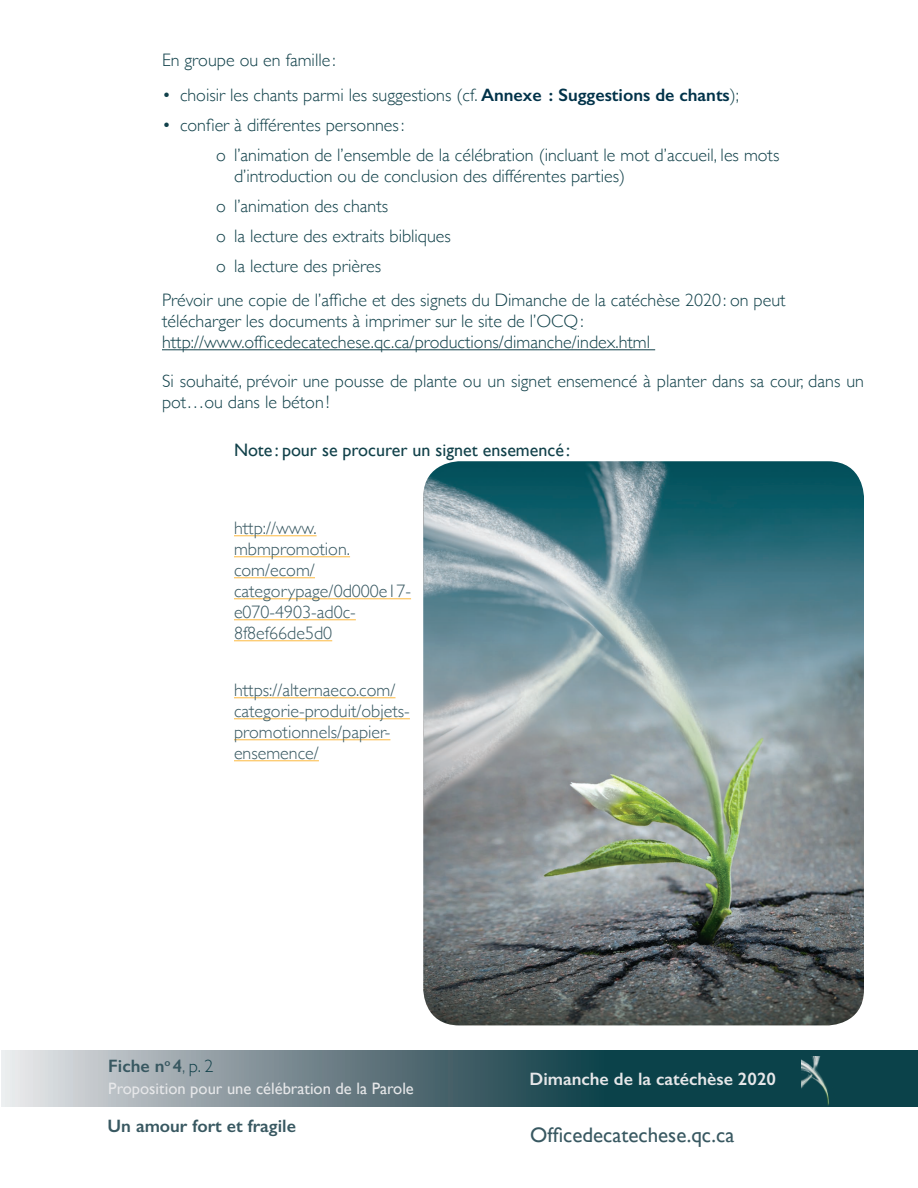
<style>
.page{position:relative;width:918px;height:1188px;background:#fff}
.page>*{position:absolute;margin:0;border:0;box-sizing:border-box;transform-origin:0 0}
.t1{font:21px "Gill Sans";color:#385861}
.tx_reg_-_enumération{font:300 18px/21px "Gill Sans";color:#11414a}
.tx_reg_non_justifié{font:300 18px/21px "Gill Sans";color:#11414a}
.note{font:300 18px/21px "Gill Sans";color:#385861}
.tx_reg{font:300 18px/21px "Gill Sans";color:#11414a}
.note-2{font:18px "Gill Sans";color:#11414a}
.t2{font:600 18px "Gill Sans";color:#385861}
.t3{font:600 18px "Gill Sans";color:#e6e7e9}
.t4{font:16.5px "Gill Sans";color:#e6e7e9}
.s1{font-weight:600;color:#003249}
.s2{font-weight:300}
.s3{font-weight:300;color:#11414a}
</style>
<div class="page">
<svg style="left:2px;top:1050px;width:916px;height:57px;background:#56747b"></svg>
<img style="left:801px;top:1056px;width:45px;height:51px">
<hr style="left:162px;top:349px;width:493px;height:1px;background:#11414a">
<hr style="left:234px;top:536px;width:83px;height:1px;background:#fdb940">
<hr style="left:234px;top:557px;width:116px;height:1px;background:#fdb940">
<hr style="left:234px;top:578px;width:81px;height:1px;background:#fdb940">
<hr style="left:234px;top:599px;width:177px;height:1px;background:#fdb940">
<hr style="left:234px;top:620px;width:122px;height:1px;background:#fdb940">
<hr style="left:234px;top:641px;width:98px;height:1px;background:#fdb940">
<hr style="left:234px;top:698px;width:161px;height:1px;background:#fdb940">
<hr style="left:234px;top:719px;width:176px;height:1px;background:#fdb940">
<hr style="left:234px;top:740px;width:156px;height:1px;background:#fdb940">
<hr style="left:234px;top:761px;width:85px;height:1px;background:#fdb940">
<img style="left:423px;top:461px;width:441px;height:564px">
<p class="tx_reg" style="left:162px;top:49px;width:175px">En groupe ou en famille :</p>
<p class="tx_reg_-_enumération" style="left:162px;top:84px;width:579px">• choisir les chants parmi les suggestions (cf. <span class="s1">Annexe : Suggestions de chants</span>);</p>
<p class="tx_reg_-_enumération" style="left:162px;top:114px;width:244px">• confier à différentes personnes:</p>
<p class="tx_reg_-_enumération" style="left:234px;top:144px;width:547px;text-indent:-18px">o l’animation de l’ensemble de la célébration (incluant le mot d’accueil, les mots d’introduction ou de conclusion des différentes parties)</p>
<p class="tx_reg_-_enumération" style="left:216px;top:195px;width:174px">o l’animation des chants</p>
<p class="tx_reg_-_enumération" style="left:216px;top:225px;width:236px">o la lecture des extraits bibliques</p>
<p class="tx_reg_-_enumération" style="left:216px;top:255px;width:167px">o la lecture des prières</p>
<p class="tx_reg_non_justifié" style="left:162px;top:289px;width:625px">Prévoir une copie de l’affiche et des signets du Dimanche de la catéchèse 2020: on peut télécharger les documents à imprimer sur le site de l’OCQ: http://www.officedecatechese.qc.ca/productions/dimanche/index.html</p>
<p class="tx_reg" style="left:162px;top:370px;width:703px">Si souhaité, prévoir une pousse de plante ou un signet ensemencé à planter dans sa cour, dans un pot…ou dans le béton !</p>
<p class="note-2" style="left:234px;top:440px;width:338px">Note : pour se procurer un signet ensemencé :</p>
<p class="note" style="left:234px;top:517px;width:179px">http://www. mbmpromotion. com/ecom/ categorypage/0d000e17- e070-4903-ad0c-<br>8f8ef66de5d0</p>
<p class="note" style="left:234px;top:679px;width:177px">https://alternaeco.com/ categorie-produit/objets&shy;promotionnels/papier&shy;ensemence/</p>
<p class="t2" style="left:108px;top:1055px;width:107px">Fiche n<sup>o</sup> 4<span class="s2">,</span> <span class="s3">p. 2</span></p>
<p class="t4" style="left:108px;top:1079px;width:307px">Proposition pour une célébration de la Parole</p>
<p class="t2" style="left:108px;top:1115px;width:190px">Un amour fort et fragile</p>
<p class="t3" style="left:530px;top:1068px;width:248px">Dimanche de la catéchèse 2020</p>
<p class="t1" style="left:530px;top:1123px;width:206px">Officedecatechese.qc.ca</p>
</div>
